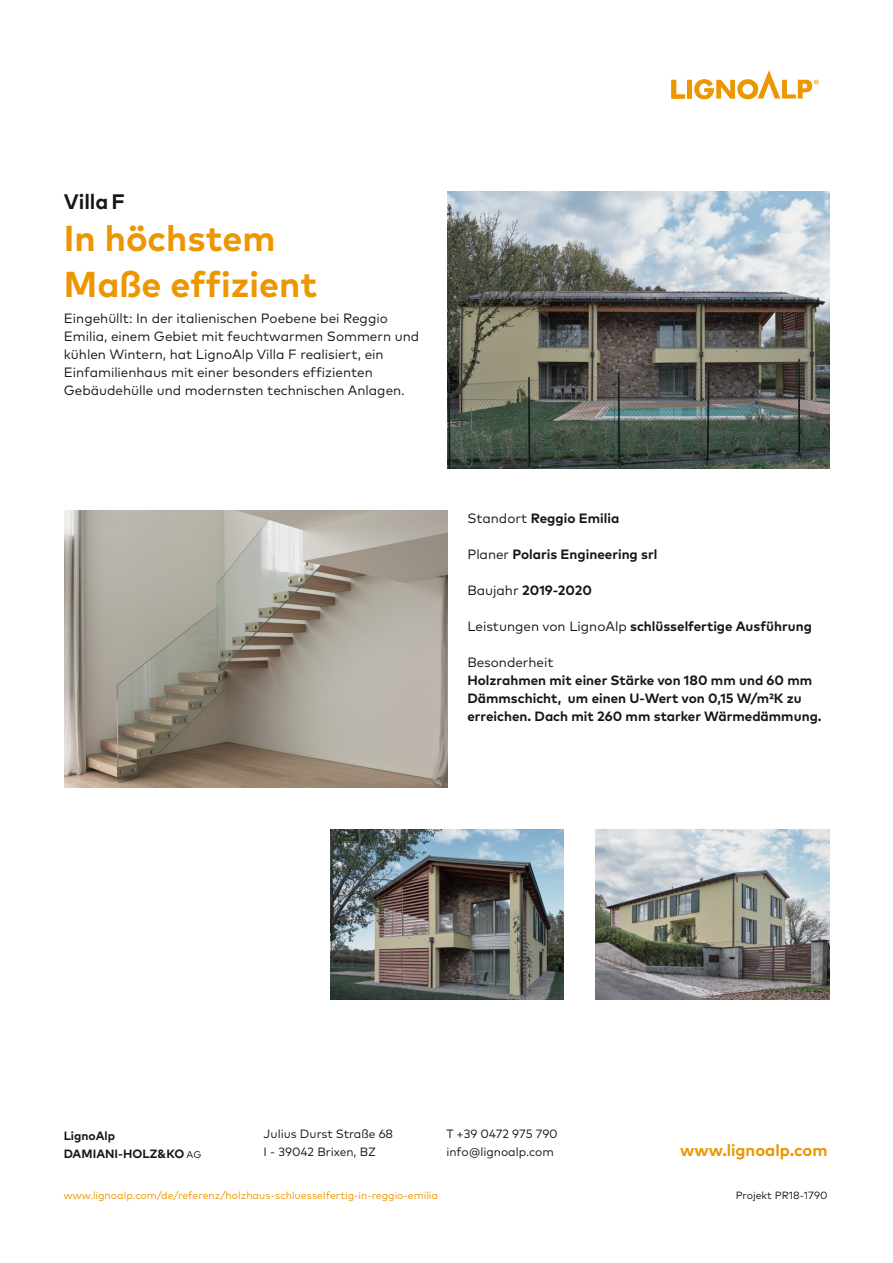
<style>
.page{position:relative;width:893px;height:1263px;background:#fff}
.page>*{position:absolute;margin:0;border:0;box-sizing:border-box;transform-origin:0 0}
.t1{font:700 36px/45.6px "Mark Pro";color:#ec9600}
.t2{font:700 21px "Mark Pro";letter-spacing:-.005em;color:#181715}
.t3{font:700 16.5px "Mark Pro";color:#ec9600}
.t4{font:13.5px/18px "Mark Pro";letter-spacing:-.005em;color:#181715}
.t5{font:700 13.5px/18px "Mark Pro";color:#181715}
.t6{font:12px/18px "Mark Pro";color:#181715}
.t7{font:700 12px/18px "Mark Pro";color:#181715}
.t8{font:10.5px "Mark Pro";letter-spacing:-.005em;color:#ec9600}
.t9{font:10.5px "Mark Pro";letter-spacing:-.005em;color:#181715}
.s1{font-weight:400}
.s2{font-weight:400;font-size:9.75px}
</style>
<div class="page">
<svg style="left:671px;top:70px;width:148px;height:29px"></svg>
<img style="left:596px;top:830px;width:234px;height:170px">
<img style="left:64px;top:511px;width:383px;height:276px">
<img style="left:330px;top:830px;width:234px;height:170px">
<img style="left:447px;top:192px;width:383px;height:276px">
<h2 class="t2" style="left:64px;top:192px;width:63px">Villa F</h2>
<h1 class="t1" style="left:64px;top:218px;width:255px">In höchstem<br>Maße effizient</h1>
<p class="t4" style="left:64px;top:310px;width:357px">Eingehüllt: In der italienischen Poebene bei Reggio Emilia, einem Gebiet mit feuchtwarmen Sommern und kühlen Wintern, hat LignoAlp Villa F realisiert, ein Einfamilienhaus mit einer besonders effizienten Gebäudehülle und modernsten technischen Anlagen.</p>
<p class="t5" style="left:467px;top:510px;width:153px"><span class="s1">Standort</span> Reggio Emilia</p>
<p class="t5" style="left:467px;top:546px;width:192px"><span class="s1">Planer</span> Polaris Engineering srl</p>
<p class="t5" style="left:467px;top:582px;width:126px"><span class="s1">Baujahr</span> 2019-2020</p>
<p class="t5" style="left:467px;top:618px;width:346px"><span class="s1">Leistungen von LignoAlp</span> schlüsselfertige Ausführung</p>
<p class="t4" style="left:467px;top:654px;width:88px">Besonderheit</p>
<p class="t5" style="left:467px;top:672px;width:356px">Holzrahmen mit einer Stärke von 180 mm und 60 mm<br>Dämmschicht, um einen U-Wert von 0,15 W/m²K zu erreichen. Dach mit 260 mm starker Wärmedämmung.</p>
<p class="t7" style="left:64px;top:1127px;width:139px">LignoAlp<br>DAMIANI-HOLZ&amp;KO <span class="s2">AG</span></p>
<p class="t6" style="left:264px;top:1126px;width:131px">Julius Durst Straße 68<br>I - 39042 Brixen, BZ</p>
<p class="t6" style="left:446px;top:1126px;width:113px">T +39 0472 975 790 info@lignoalp.com</p>
<p class="t8" style="left:64px;top:1191px;width:376px">www.lignoalp.com/de/referenz/holzhaus-schluesselfertig-in-reggio-emilia</p>
<p class="t3" style="left:680px;top:1143px;width:149px">www.lignoalp.com</p>
<p class="t9" style="left:736px;top:1191px;width:93px">Projekt PR18-1790</p>
</div>
